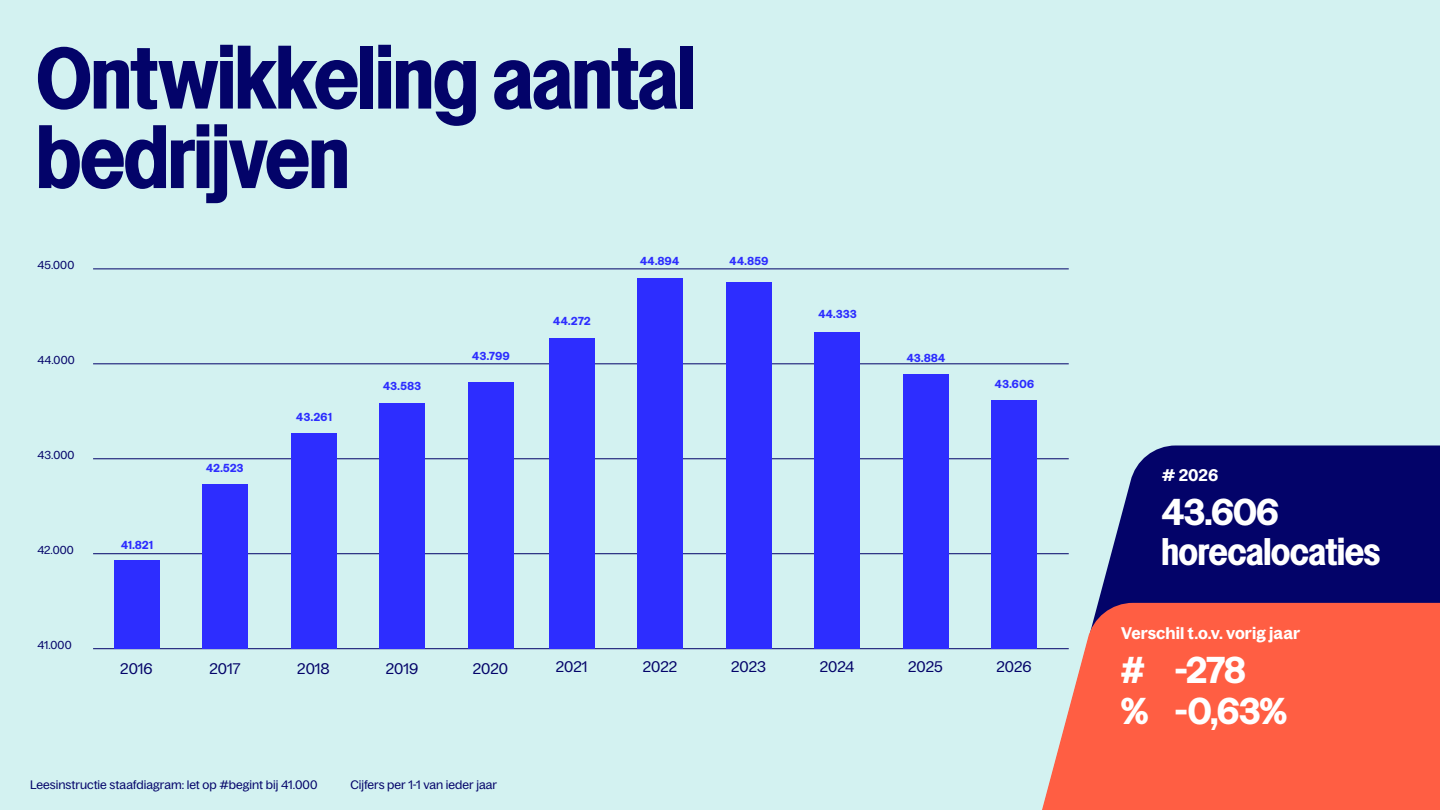
<style>
.page{position:relative;width:1440px;height:810px;background:#d3f2f1}
.page>*{position:absolute;margin:0;border:0;box-sizing:border-box;transform-origin:0 0}
.H2{font:700 78.75px/79.5px "VC Nudge Semi Normal";color:#030369}
.Subtitle{font:700 33.75px "VC Nudge Semi Normal";color:#fff}
.Table_Small_Text_No_line{font:600 16.5px "Bagoss Standard";color:#fff}
.SmallerBody_Text{font:15px "Bagoss Standard";color:#030369}
.Large_Presentation_Body{font:12px "Bagoss Standard";color:#030369}
.Microtype{font:11.25px "Bagoss Standard";letter-spacing:.01em;color:#030369}
.Microtype-2{font:700 10.5px "VC Nudge Semi Normal";letter-spacing:.05em;color:#2d2dff}
</style>
<div class="page">
<hr style="left:93px;top:648px;width:976px;height:1px;background:#030369">
<hr style="left:93px;top:553px;width:976px;height:1px;background:#030369">
<hr style="left:93px;top:458px;width:976px;height:1px;background:#030369">
<hr style="left:93px;top:363px;width:976px;height:1px;background:#030369">
<hr style="left:93px;top:268px;width:976px;height:1px;background:#030369">
<svg style="left:948px;top:446px;width:492px;height:157px;fill:#030369"></svg>
<svg style="left:889px;top:603px;width:551px;height:207px;fill:#ff5e43"></svg>
<div style="left:114px;top:560px;width:45px;height:89px;background:#2d2dff"></div>
<div style="left:202px;top:485px;width:46px;height:164px;background:#2d2dff"></div>
<div style="left:991px;top:401px;width:46px;height:248px;background:#2d2dff"></div>
<div style="left:903px;top:375px;width:45px;height:274px;background:#2d2dff"></div>
<div style="left:814px;top:332px;width:46px;height:317px;background:#2d2dff"></div>
<div style="left:726px;top:282px;width:45px;height:367px;background:#2d2dff"></div>
<div style="left:637px;top:279px;width:46px;height:370px;background:#2d2dff"></div>
<div style="left:549px;top:338px;width:45px;height:311px;background:#2d2dff"></div>
<div style="left:468px;top:382px;width:45px;height:267px;background:#2d2dff"></div>
<div style="left:379px;top:404px;width:46px;height:245px;background:#2d2dff"></div>
<div style="left:291px;top:434px;width:45px;height:215px;background:#2d2dff"></div>
<p class="H2" style="left:37px;top:41px;width:660px">Ontwikkeling aantal bedrijven</p>
<p class="Microtype" style="left:38px;top:257px;width:38px">45.000</p>
<p class="Microtype" style="left:38px;top:353px;width:39px">44.000</p>
<p class="Microtype" style="left:38px;top:448px;width:39px">43.000</p>
<p class="Microtype" style="left:38px;top:543px;width:38px">42.000</p>
<p class="Microtype" style="left:38px;top:638px;width:36px">41.000</p>
<p class="Microtype-2" style="left:121px;top:539px;width:33px">41.821</p>
<p class="Microtype-2" style="left:206px;top:461px;width:39px">42.523</p>
<p class="Microtype-2" style="left:296px;top:410px;width:37px">43.261</p>
<p class="Microtype-2" style="left:383px;top:379px;width:39px">43.583</p>
<p class="Microtype-2" style="left:472px;top:350px;width:39px">43.799</p>
<p class="Microtype-2" style="left:553px;top:314px;width:39px">44.272</p>
<p class="Microtype-2" style="left:640px;top:255px;width:41px">44.894</p>
<p class="Microtype-2" style="left:730px;top:254px;width:40px">44.859</p>
<p class="Microtype-2" style="left:818px;top:308px;width:40px">44.333</p>
<p class="Microtype-2" style="left:907px;top:351px;width:40px">43.884</p>
<p class="Microtype-2" style="left:995px;top:377px;width:41px">43.606</p>
<p class="SmallerBody_Text" style="left:120px;top:659px;width:34px">2016</p>
<p class="SmallerBody_Text" style="left:210px;top:659px;width:33px">2017</p>
<p class="SmallerBody_Text" style="left:297px;top:659px;width:34px">2018</p>
<p class="SmallerBody_Text" style="left:386px;top:659px;width:34px">2019</p>
<p class="SmallerBody_Text" style="left:473px;top:659px;width:37px">2020</p>
<p class="SmallerBody_Text" style="left:556px;top:657px;width:33px">2021</p>
<p class="SmallerBody_Text" style="left:643px;top:657px;width:36px">2022</p>
<p class="SmallerBody_Text" style="left:731px;top:657px;width:36px">2023</p>
<p class="SmallerBody_Text" style="left:820px;top:657px;width:36px">2024</p>
<p class="SmallerBody_Text" style="left:908px;top:657px;width:36px">2025</p>
<p class="SmallerBody_Text" style="left:996px;top:657px;width:37px">2026</p>
<p class="Large_Presentation_Body" style="left:30px;top:777px;width:289px">Leesinstructie staafdiagram: let op #begint bij 41.000</p>
<p class="Large_Presentation_Body" style="left:350px;top:777px;width:148px">Cijfers per 1-1 van ieder jaar</p>
<p class="Table_Small_Text_No_line" style="left:1162px;top:465px;width:58px"># 2026</p>
<p class="Subtitle" style="left:1162px;top:491px;width:119px">43.606</p>
<p class="Subtitle" style="left:1162px;top:531px;width:220px">horecalocaties</p>
<p class="Table_Small_Text_No_line" style="left:1121px;top:623px;width:180px">Verschil t.o.v. vorig jaar</p>
<p class="Subtitle" style="left:1121px;top:649px;width:126px"># -278</p>
<p class="Subtitle" style="left:1121px;top:689px;width:167px">% -0,63%</p>
<p class="Table_Small_Text_No_line" style="left:1121px;top:623px;width:81px">Opvallend</p>
</div>
